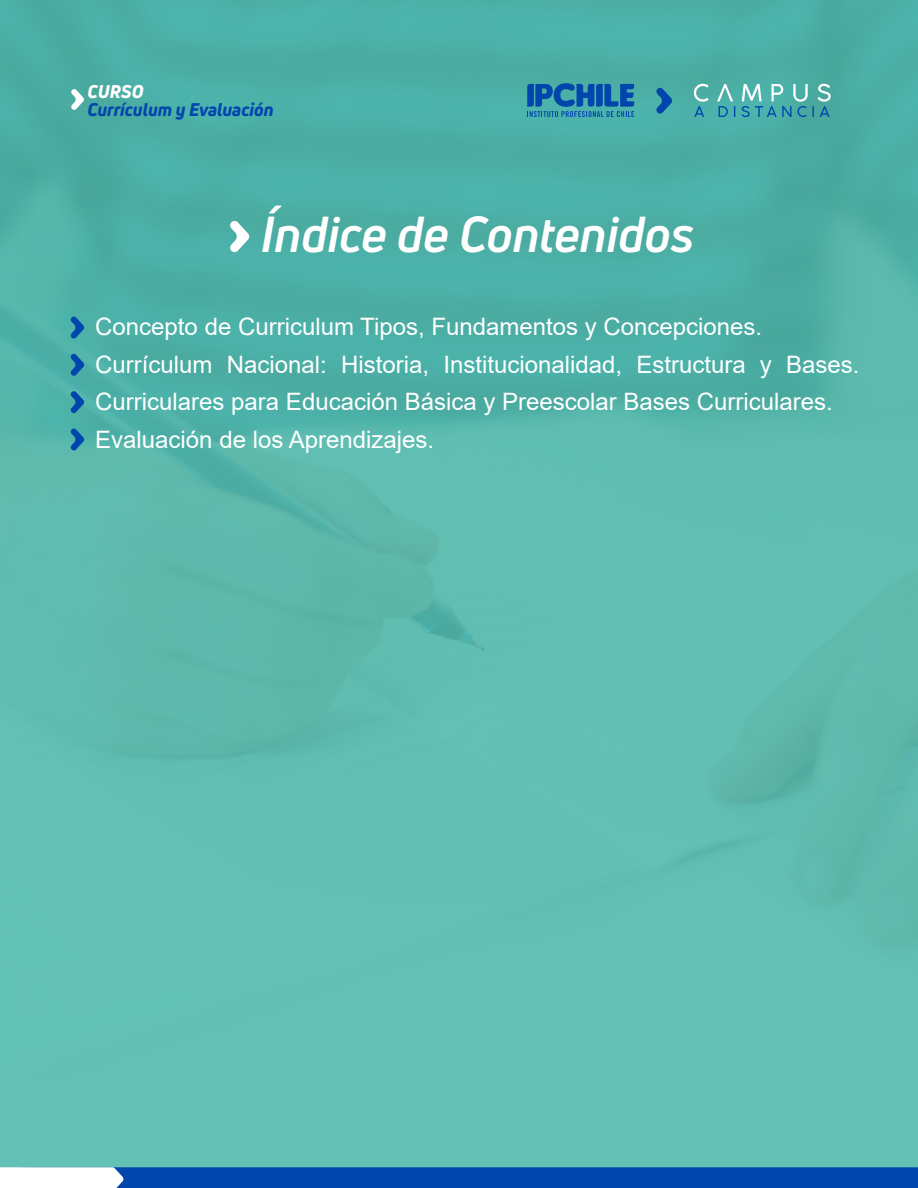
<style>
.page{position:relative;width:918px;height:1188px;background:#fff}
.page>*{position:absolute;margin:0;border:0;box-sizing:border-box;transform-origin:0 0}
.t1{font:italic 700 49.5px "Uni Neue";color:#fff}
.t2{font:24px/37.5px "Arial";color:#fff}
.t3{font:italic 800 18px "Uni Neue";color:#0046ad}
.t4{font:italic 800 18px "Uni Neue";color:#fff}
</style>
<div class="page">
<div style="left:0;top:0;width:918px;height:1179px;background:linear-gradient(to bottom,#4aada4,#68c4b7)"></div>
<svg style="left:694px;top:84px;width:14px;height:33px"></svg>
<svg style="left:717px;top:84px;width:18px;height:33px"></svg>
<svg style="left:741px;top:84px;width:90px;height:33px;background:#5eb1b2"></svg>
<svg style="left:656px;top:87px;width:16px;height:27px"></svg>
<svg style="left:527px;top:83px;width:107px;height:34px;background:#247aab"></svg>
<svg style="left:71px;top:89px;width:13px;height:21px"></svg>
<svg style="left:230px;top:220px;width:19px;height:33px"></svg>
<svg style="left:70px;top:316px;width:14px;height:23px"></svg>
<svg style="left:70px;top:354px;width:14px;height:22px"></svg>
<svg style="left:70px;top:391px;width:14px;height:22px"></svg>
<svg style="left:70px;top:428px;width:14px;height:23px"></svg>
<svg style="left:0;top:1167px;width:918px;height:21px;background:#225fb7"></svg>
<p class="t4" style="left:88px;top:79px;width:57px">CURSO</p>
<p class="t3" style="left:88px;top:97px;width:188px">Currículum y Evaluación</p>
<h1 class="t1" style="left:261px;top:203px;width:435px">Índice de Contenidos</h1>
<p class="t2" style="left:95px;top:308px;width:766px">Concepto de Curriculum Tipos, Fundamentos y Concepciones.<br>Currículum Nacional: Historia, Institucionalidad, Estructura y Bases.<br>Curriculares para Educación Básica y Preescolar Bases Curriculares.<br>Evaluación de los Aprendizajes.</p>
</div>
